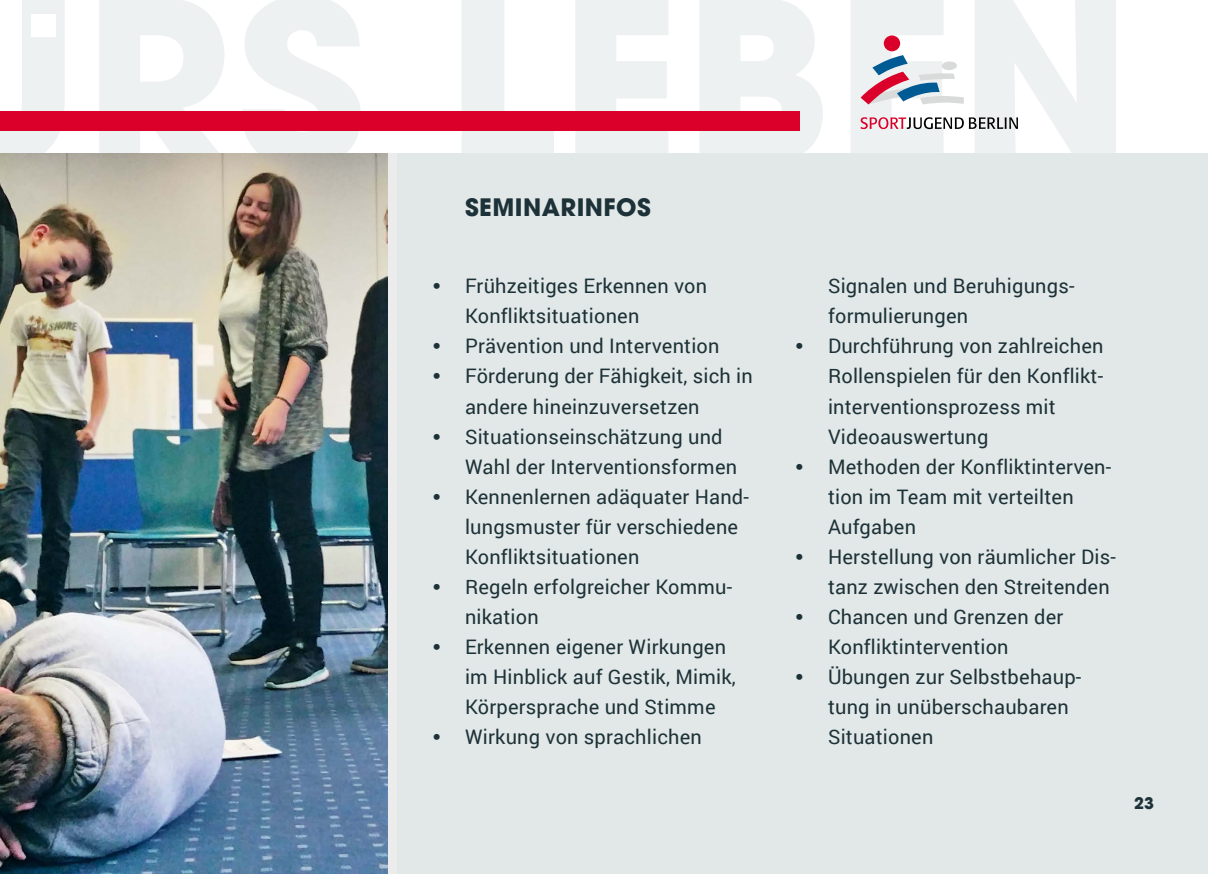
<style>
.page{position:relative;width:1208px;height:874px;background:#fff}
.page>*{position:absolute;margin:0;border:0;box-sizing:border-box;transform-origin:0 0}
.t1{font:700 24px "Avant Garde LT";letter-spacing:.02em;color:#1d3238}
.t2{font:20px/30px "Roboto";letter-spacing:.01em;color:#1d3238}
.t3{font:700 16px "Avant Garde LT";color:#1d3238}
.s1{font-family:"Colaborate";font-size:22px}
</style>
<div class="page">
<div style="left:883px;top:35px;width:17px;height:16px;background:#db0029;border-radius:50%"></div>
<svg style="left:860px;top:55px;width:103px;height:49px"></svg>
<svg style="left:860px;top:117px;width:158px;height:12px"></svg>
<div style="left:0;top:111px;width:799px;height:19px;background:#db0029"></div>
<div style="left:387px;top:153px;width:815px;height:714px;background:#e2e8e8"></div>
<div style="left:0;top:153px;width:397px;height:720px;background:#ececec"></div>
<img style="left:0;top:153px;width:387px;height:720px">
<p class="t1" style="left:465px;top:192px;width:187px">SEMINARINFOS</p>
<p class="t2" style="left:465px;top:270px;width:244px;text-indent:-34px"><span class="s1">•</span> Frühzeitiges Erkennen von<br>Konfliktsituationen</p>
<p class="t2" style="left:431px;top:330px;width:290px"><span class="s1">•</span> Prävention und Intervention</p>
<p class="t2" style="left:465px;top:360px;width:289px;text-indent:-34px"><span class="s1">•</span> Förderung der Fähigkeit, sich in andere hineinzuversetzen</p>
<p class="t2" style="left:465px;top:420px;width:274px;text-indent:-34px"><span class="s1">•</span> Situationseinschätzung und<br>Wahl der Interventionsformen</p>
<p class="t2" style="left:465px;top:480px;width:285px;text-indent:-34px"><span class="s1">•</span> Kennenlernen adäquater Hand&shy;lungsmuster für verschiedene<br>Konfliktsituationen</p>
<p class="t2" style="left:465px;top:570px;width:269px;text-indent:-34px"><span class="s1">•</span> Regeln erfolgreicher Kommu&shy;nikation</p>
<p class="t2" style="left:465px;top:630px;width:272px;text-indent:-34px"><span class="s1">•</span> Erkennen eigener Wirkungen im Hinblick auf Gestik, Mimik,<br>Körpersprache und Stimme</p>
<p class="t2" style="left:431px;top:720px;width:272px"><span class="s1">•</span> Wirkung von sprachlichen</p>
<p class="t2" style="left:828px;top:270px;width:248px">Signalen und Beruhigungs&shy;formulierungen</p>
<p class="t2" style="left:828px;top:330px;width:277px;text-indent:-34px"><span class="s1">•</span> Durchführung von zahlreichen<br>Rollenspielen für den Konflikt&shy;interventionsprozess mit<br>Videoauswertung</p>
<p class="t2" style="left:828px;top:450px;width:285px;text-indent:-34px"><span class="s1">•</span> Methoden der Konfliktinterven&shy;tion im Team mit verteilten<br>Aufgaben</p>
<p class="t2" style="left:828px;top:540px;width:289px;text-indent:-34px"><span class="s1">•</span> Herstellung von räumlicher Dis&shy;tanz zwischen den Streitenden</p>
<p class="t2" style="left:828px;top:600px;width:237px;text-indent:-34px"><span class="s1">•</span> Chancen und Grenzen der<br>Konfliktintervention</p>
<p class="t2" style="left:828px;top:660px;width:255px;text-indent:-34px"><span class="s1">•</span> Übungen zur Selbstbehaup&shy;tung in unüberschaubaren<br>Situationen</p>
<p class="t3" style="left:1134px;top:792px;width:21px">23</p>
</div>
